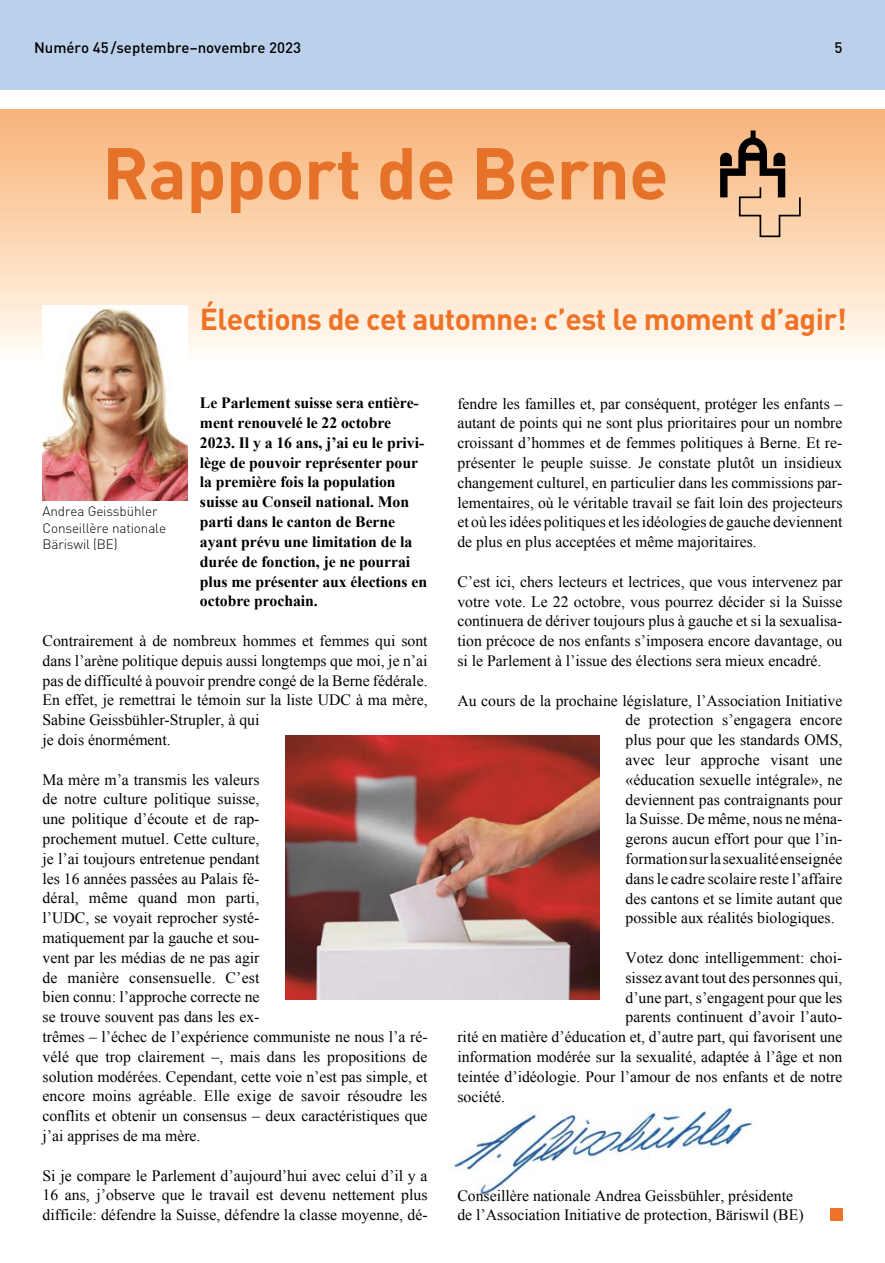
<style>
.page{position:relative;width:885px;height:1263px;background:#fff}
.page>*{position:absolute;margin:0;border:0;box-sizing:border-box;transform-origin:0 0}
._03_fliesstext{font:700 72px "DIN";letter-spacing:-.01em;color:#e67128}
._04_lead{font:700 30px "DIN";letter-spacing:-.02em;color:#ee7326}
._04_lead-2{font:15.75px/19.8px "Times New Roman";color:#000;text-align:justify}
._04_lead-3{font:700 15.75px/19.8px "Times New Roman";letter-spacing:-.005em;color:#000}
.t1{font:500 15px "DIN";color:#000}
._03_fliesstext-2{font:300 13.5px "DIN";letter-spacing:-.01em;color:#000}
</style>
<div class="page">
<div style="left:0;top:0;width:884px;height:89px;background:#bbd1eb"></div>
<img style="left:448px;top:1105px;width:304px;height:90px">
<div style="left:0;top:109px;width:884px;height:257px;background:linear-gradient(to bottom,#f8b275,#fffef7)"></div>
<img style="left:43px;top:305px;width:144px;height:196px">
<div style="left:829px;top:1208px;width:13px;height:12px;background:#ee7326"></div>
<img style="left:285px;top:736px;width:314px;height:263px">
<svg style="left:720px;top:130px;width:80px;height:107px;background:#c29b79"></svg>
<p class="t1" style="left:34px;top:38px;width:269px">Numéro 45/septembre–novembre 2023</p>
<p class="t1" style="left:834px;top:38px;width:9px">5</p>
<p class="_03_fliesstext" style="left:102px;top:126px;width:568px">Rapport de Berne</p>
<p class="_04_lead" style="left:200px;top:300px;width:648px">Élections de cet automne: c’est le moment d’agir!</p>
<p class="_04_lead-3" style="left:200px;top:393px;width:229px">Le Parlement suisse sera entière&shy;ment renouvelé le 22 octobre<br>2023. Il y a 16 ans, j’ai eu le privi&shy;lège de pouvoir représenter pour la première fois la population suisse au Conseil national. Mon parti dans le canton de Berne ayant prévu une limitation de la durée de fonction, je ne pourrai plus me présenter aux élections en octobre prochain.</p>
<p class="_04_lead-2" style="left:43px;top:630px;width:386px;text-align:left">Contrairement à de nombreux hommes et femmes qui sont dans l’arène politique depuis aussi longtemps que moi, je n’ai pas de difficulté à pouvoir prendre congé de la Berne fédérale.<br>En effet, je remettrai le témoin sur la liste UDC à ma mère, Sabine Geissbühler-Strupler, à qui<br>je dois énormément.</p>
<p class="_04_lead-2" style="left:43px;top:769px;width:386px;text-align:left">Ma mère m’a transmis les valeurs<br>de notre culture politique suisse,<br>une politique d’écoute et de rap-<br>prochement mutuel. Cette culture,<br>je l’ai toujours entretenue pendant<br>les 16 années passées au Palais fé-<br>déral, même quand mon parti,<br>l’UDC, se voyait reprocher systé-<br>matiquement par la gauche et sou-<br>vent par les médias de ne pas agir<br>de manière consensuelle. C’est<br>bien connu: l’approche correcte ne<br>se trouve souvent pas dans les ex-<br>trêmes – l’échec de l’expérience communiste ne nous l’a ré&shy;vélé que trop clairement –, mais dans les propositions de solution modérées. Cependant, cette voie n’est pas simple, et encore moins agréable. Elle exige de savoir résoudre les conflits et obtenir un consensus – deux caractéristiques que j’ai apprises de ma mère.</p>
<p class="_04_lead-2" style="left:43px;top:1165px;width:386px">Si je compare le Parlement d’aujourd’hui avec celui d’il y a 16 ans, j’observe que le travail est devenu nettement plus difficile: défendre la Suisse, défendre la classe moyenne, dé-</p>
<p class="_03_fliesstext-2" style="left:43px;top:503px;width:117px">Andrea Geissbühler</p>
<p class="_03_fliesstext-2" style="left:43px;top:520px;width:125px">Conseillère nationale</p>
<p class="_03_fliesstext-2" style="left:43px;top:536px;width:77px">Bäriswil (BE)</p>
<p class="_04_lead-2" style="left:457px;top:393px;width:386px">fendre les familles et, par conséquent, protéger les enfants – autant de points qui ne sont plus prioritaires pour un nombre croissant d’hommes et de femmes politiques à Berne. Et re&shy;présenter le peuple suisse. Je constate plutôt un insidieux changement culturel, en particulier dans les commissions par&shy;lementaires, où le véritable travail se fait loin des projecteurs et où les idées politiques et les idéologies de gauche deviennent de plus en plus acceptées et même majoritaires.</p>
<p class="_04_lead-2" style="left:457px;top:571px;width:386px">C’est ici, chers lecteurs et lectrices, que vous intervenez par votre vote. Le 22 octobre, vous pourrez décider si la Suisse continuera de dériver toujours plus à gauche et si la sexualisa&shy;tion précoce de nos enfants s’imposera encore davantage, ou si le Parlement à l’issue des élections sera mieux encadré.</p>
<p class="_04_lead-2" style="left:625px;top:690px;width:218px;text-indent:-168px">Au cours de la prochaine législature, l’Association Initiative de protection s’engagera encore plus pour que les standards OMS, avec leur approche visant une «éducation sexuelle intégrale», ne deviennent pas contraignants pour la Suisse. De même, nous ne ména&shy;gerons aucun effort pour que l’in&shy;formation sur la sexualité enseignée dans le cadre scolaire reste l’affaire des cantons et se limite autant que possible aux réalités biologiques.</p>
<p class="_04_lead-2" style="left:625px;top:947px;width:218px">Votez donc intelligemment: choi-</p>
<p class="_04_lead-2" style="left:625px;top:967px;width:218px">sissez avant tout des personnes qui,</p>
<p class="_04_lead-2" style="left:625px;top:987px;width:218px">d’une part, s’engagent pour que les</p>
<p class="_04_lead-2" style="left:625px;top:1007px;width:218px">parents continuent d’avoir l’auto-</p>
<p class="_04_lead-2" style="left:457px;top:1027px;width:386px">rité en matière d’éducation et, d’autre part, qui favorisent une</p>
<p class="_04_lead-2" style="left:457px;top:1046px;width:386px">information modérée sur la sexualité, adaptée à l’âge et non</p>
<p class="_04_lead-2" style="left:457px;top:1066px;width:386px">teintée d’idéologie. Pour l’amour de nos enfants et de notre</p>
<p class="_04_lead-2" style="left:457px;top:1086px;width:49px">société.</p>
<p class="_04_lead-2" style="left:457px;top:1185px;width:337px">Conseillère nationale Andrea Geissbühler, présidente</p>
<p class="_04_lead-2" style="left:457px;top:1205px;width:348px">de l’Association Initiative de protection, Bäriswil (BE)</p>
</div>
